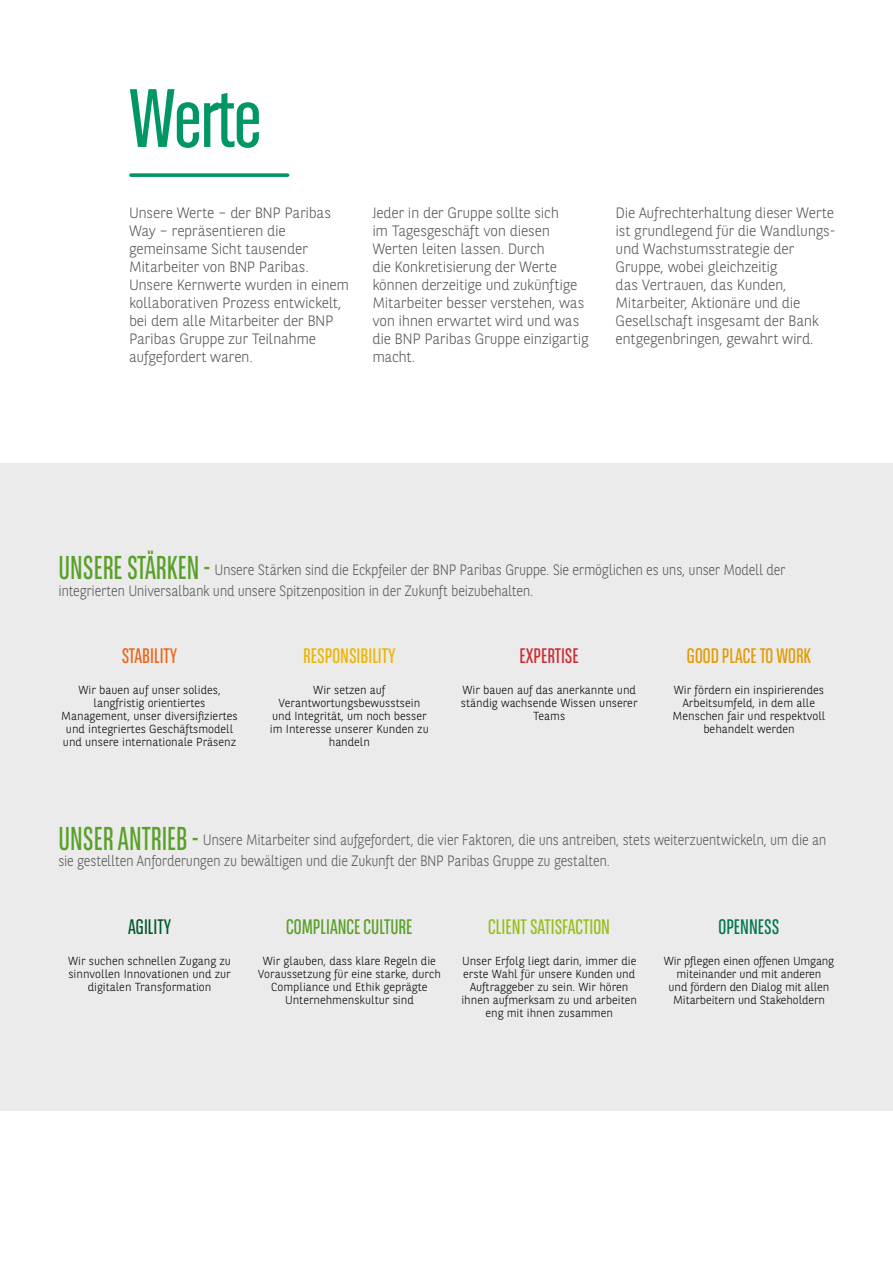
<style>
.page{position:relative;width:893px;height:1263px;background:#fff}
.page>*{position:absolute;margin:0;border:0;box-sizing:border-box;transform-origin:0 0}
.t1{font:82.5px "BNPP Sans Condensed";letter-spacing:-.02em;color:#009762}
.t2{font:21px "BNPP Sans Condensed";color:#94c11a}
.t3{font:21px "BNPP Sans Condensed";color:#58a027}
.t4{font:21px "BNPP Sans Condensed";color:#e29b00}
.t5{font:21px "BNPP Sans Condensed";color:#ebb500}
.t6{font:21px "BNPP Sans Condensed";color:#ec6517}
.t7{font:21px "BNPP Sans Condensed";color:#ca2b33}
.t8{font:21px "BNPP Sans Condensed";color:#007650}
.t9{font:21px "BNPP Sans Condensed";color:#00582f}
.t10{font:300 15px/18px "BNPP Sans";letter-spacing:-.02em;color:#565655}
.t11{font:300 15px/21px "BNPP Sans";letter-spacing:-.02em;color:#565655;scale:.91 1}
.t12{font:300 11.7px/13.2px "BNPP Sans";color:#000;text-align:center}
.s1{font-family:"BNPP Sans Condensed";font-weight:400;font-size:33px;color:#58a027}
</style>
<div class="page">
<div style="left:0;top:463px;width:893px;height:648px;background:#ecebeb"></div>
<svg style="left:131px;top:173px;width:157px;height:4px"></svg>
<h1 class="t1" style="left:129px;top:74px;width:134px">Werte</h1>
<p class="t10" style="left:129px;top:203px;width:221px">Unsere Werte – der BNP Paribas<br>Way – repräsentieren die gemeinsame Sicht tausender<br>Mitarbeiter von BNP Paribas.<br>Unsere Kernwerte wurden in einem kollaborativen Prozess entwickelt, bei dem alle Mitarbeiter der BNP<br>Paribas Gruppe zur Teilnahme aufgefordert waren.</p>
<p class="t10" style="left:372px;top:203px;width:218px">Jeder in der Gruppe sollte sich<br>im Tagesgeschäft von diesen<br>Werten leiten lassen. Durch<br>die Konkretisierung der Werte können derzeitige und zukünftige<br>Mitarbeiter besser verstehen, was von ihnen erwartet wird und was die BNP Paribas Gruppe einzigartig macht.</p>
<p class="t10" style="left:616px;top:203px;width:222px">Die Aufrechterhaltung dieser Werte ist grundlegend für die Wandlungs&shy;und Wachstumsstrategie der<br>Gruppe, wobei gleichzeitig<br>das Vertrauen, das Kunden,<br>Mitarbeiter, Aktionäre und die<br>Gesellschaft insgesamt der Bank entgegenbringen, gewahrt wird.</p>
<p class="t11" style="left:58px;top:558px;width:800px"><span class="s1">UNSERE STÄRKEN -</span> Unsere Stärken sind die Eckpfeiler der BNP Paribas Gruppe. Sie ermöglichen es uns, unser Modell der integrierten Universalbank und unsere Spitzenposition in der Zukunft beizubehalten.</p>
<h2 class="t6" style="left:122px;top:645px;width:57px">STABILITY</h2>
<h2 class="t5" style="left:303px;top:645px;width:94px">RESPONSIBILITY</h2>
<h2 class="t7" style="left:520px;top:645px;width:61px">EXPERTISE</h2>
<h2 class="t4" style="left:687px;top:645px;width:126px">GOOD PLACE TO WORK</h2>
<p class="t12" style="left:461px;top:682px;width:178px">Wir bauen auf das anerkannte und ständig wachsende Wissen unserer<br>Teams</p>
<p class="t12" style="left:673px;top:682px;width:154px">Wir fördern ein inspirierendes<br>Arbeitsumfeld, in dem alle<br>Menschen fair und respektvoll behandelt werden</p>
<p class="t12" style="left:61px;top:682px;width:178px">Wir bauen auf unser solides, langfristig orientiertes<br>Management, unser diversifiziertes und integriertes Geschäftsmodell und unsere internationale Präsenz</p>
<p class="t12" style="left:270px;top:682px;width:160px">Wir setzen auf<br>Verantwortungsbewusstsein und Integrität, um noch besser im Interesse unserer Kunden zu handeln</p>
<p class="t11" style="left:58px;top:829px;width:845px"><span class="s1">UNSER ANTRIEB -</span> Unsere Mitarbeiter sind aufgefordert, die vier Faktoren, die uns antreiben, stets weiterzuentwickeln, um die an sie gestellten Anforderungen zu bewältigen und die Zukunft der BNP Paribas Gruppe zu gestalten.</p>
<h2 class="t9" style="left:128px;top:915px;width:45px">AGILITY</h2>
<h2 class="t3" style="left:286px;top:915px;width:128px">COMPLIANCE CULTURE</h2>
<h2 class="t2" style="left:488px;top:915px;width:123px">CLIENT SATISFACTION</h2>
<h2 class="t8" style="left:719px;top:915px;width:62px">OPENNESS</h2>
<p class="t12" style="left:461px;top:953px;width:177px">Unser Erfolg liegt darin, immer die erste Wahl für unsere Kunden und<br>Auftraggeber zu sein. Wir hören ihnen aufmerksam zu und arbeiten eng mit ihnen zusammen</p>
<p class="t12" style="left:664px;top:953px;width:172px">Wir pflegen einen offenen Umgang miteinander und mit anderen<br>und fördern den Dialog mit allen<br>Mitarbeitern und Stakeholdern</p>
<p class="t12" style="left:68px;top:953px;width:164px">Wir suchen schnellen Zugang zu sinnvollen Innovationen und zur digitalen Transformation</p>
<p class="t12" style="left:258px;top:953px;width:184px">Wir glauben, dass klare Regeln die<br>Voraussetzung für eine starke, durch<br>Compliance und Ethik geprägte<br>Unternehmenskultur sind</p>
</div>
